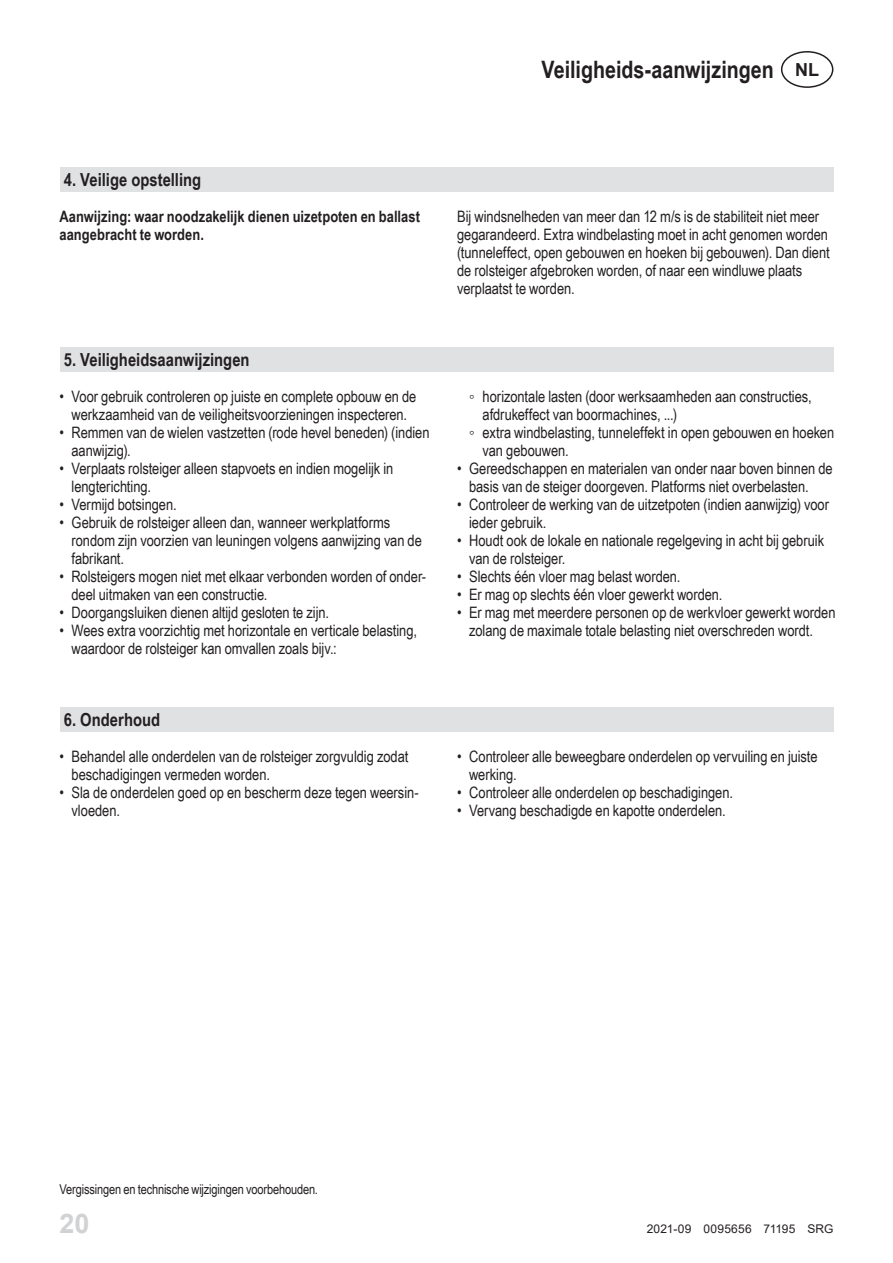
<style>
.page{position:relative;width:893px;height:1263px;background:#fff}
.page>*{position:absolute;margin:0;border:0;box-sizing:border-box;transform-origin:0 0}
.t1{font:700 27px "Arial";color:#d1d2d4}
.t2{font:700 24px "Arial Narrow";color:#231f20}
.t3{font:700 18px "Arial Narrow";color:#231f20}
.t4{font:700 18px "Arial";color:#231f20}
.t5{font:15.75px/18px "Arial Narrow";letter-spacing:-.005em;color:#231f20}
.t6{font:700 15.75px/18px "Arial Narrow";color:#231f20}
.t7{font:13.5px "Arial Narrow";letter-spacing:-.015em;color:#231f20}
.t8{font:12px "Arial";letter-spacing:.015em;color:#231f20}
</style>
<div class="page">
<div style="left:60px;top:167px;width:773px;height:24px;background:#e0e1e3"></div>
<div style="left:60px;top:347px;width:773px;height:24px;background:#e0e1e3"></div>
<div style="left:60px;top:707px;width:773px;height:24px;background:#e0e1e3"></div>
<div style="left:781px;top:51px;width:52px;height:37px;border:2px solid #231f20;border-radius:50%"></div>
<h2 class="t2" style="left:541px;top:51px;width:234px">Veiligheids-aanwijzingen</h2>
<p class="t4" style="left:795px;top:57px;width:25px">NL</p>
<p class="t3" style="left:64px;top:166px;width:139px">4. Veilige opstelling</p>
<p class="t6" style="left:60px;top:206px;width:362px">Aanwijzing: waar noodzakelijk dienen uizetpoten en ballast aangebracht te worden.</p>
<p class="t3" style="left:64px;top:346px;width:187px">5. Veiligheidsaanwijzingen</p>
<p class="t5" style="left:60px;top:386px;width:358px;text-align:center">• Voor gebruik controleren op juiste en complete opbouw en de werkzaamheid van de veiligheitsvoorzieningen inspecteren.</p>
<p class="t5" style="left:72px;top:422px;width:360px;text-indent:-12px">• Remmen van de wielen vastzetten (rode hevel beneden) (indien aanwijzig).</p>
<p class="t5" style="left:72px;top:458px;width:323px;text-indent:-12px">• Verplaats rolsteiger alleen stapvoets en indien mogelijk in lengterichting.</p>
<p class="t5" style="left:60px;top:494px;width:119px">• Vermijd botsingen.</p>
<p class="t5" style="left:72px;top:512px;width:352px;text-indent:-12px">• Gebruik de rolsteiger alleen dan, wanneer werkplatforms rondom zijn voorzien van leuningen volgens aanwijzing van de fabrikant.</p>
<p class="t5" style="left:72px;top:566px;width:356px;text-indent:-12px">• Rolsteigers mogen niet met elkaar verbonden worden of onder&shy;deel uitmaken van een constructie.</p>
<p class="t5" style="left:60px;top:602px;width:271px">• Doorgangsluiken dienen altijd gesloten te zijn.</p>
<p class="t5" style="left:72px;top:620px;width:347px;text-indent:-12px">• Wees extra voorzichtig met horizontale en verticale belasting, waardoor de rolsteiger kan omvallen zoals bijv.:</p>
<p class="t3" style="left:64px;top:706px;width:98px">6. Onderhoud</p>
<p class="t5" style="left:72px;top:746px;width:338px;text-indent:-12px">• Behandel alle onderdelen van de rolsteiger zorgvuldig zodat beschadigingen vermeden worden.</p>
<p class="t5" style="left:72px;top:782px;width:349px;text-indent:-12px">• Sla de onderdelen goed op en bescherm deze tegen weersin&shy;vloeden.</p>
<p class="t5" style="left:457px;top:206px;width:374px">Bij windsnelheden van meer dan 12 m/s is de stabiliteit niet meer gegarandeerd. Extra windbelasting moet in acht genomen worden (tunneleffect, open gebouwen en hoeken bij gebouwen). Dan dient de rolsteiger afgebroken worden, of naar een windluwe plaats verplaatst te worden.</p>
<p class="t5" style="left:469px;top:386px;width:344px">◦ horizontale lasten (door werksaamheden aan constructies,</p>
<p class="t5" style="left:483px;top:404px;width:196px">afdrukeffect van boormachines, ...)</p>
<p class="t5" style="left:469px;top:422px;width:367px">◦ extra windbelasting, tunneleffekt in open gebouwen en hoeken</p>
<p class="t5" style="left:483px;top:440px;width:88px">van gebouwen.</p>
<p class="t5" style="left:469px;top:458px;width:365px;text-indent:-12px">• Gereedschappen en materialen van onder naar boven binnen de basis van de steiger doorgeven. Platforms niet overbelasten.</p>
<p class="t5" style="left:469px;top:494px;width:361px;text-indent:-12px">• Controleer de werking van de uitzetpoten (indien aanwijzig) voor ieder gebruik.</p>
<p class="t5" style="left:469px;top:530px;width:356px;text-indent:-12px">• Houdt ook de lokale en nationale regelgeving in acht bij gebruik van de rolsteiger.</p>
<p class="t5" style="left:457px;top:566px;width:225px">• Slechts één vloer mag belast worden.</p>
<p class="t5" style="left:457px;top:584px;width:267px">• Er mag op slechts één vloer gewerkt worden.</p>
<p class="t5" style="left:469px;top:602px;width:368px;text-indent:-12px">• Er mag met meerdere personen op de werkvloer gewerkt worden zolang de maximale totale belasting niet overschreden wordt.</p>
<p class="t5" style="left:469px;top:746px;width:350px;text-indent:-12px">• Controleer alle beweegbare onderdelen op vervuiling en juiste werking.</p>
<p class="t5" style="left:457px;top:782px;width:277px">• Controleer alle onderdelen op beschadigingen.</p>
<p class="t5" style="left:457px;top:800px;width:270px">• Vervang beschadigde en kapotte onderdelen.</p>
<p class="t7" style="left:60px;top:1179px;width:260px">Vergissingen en technische wijzigingen voorbehouden.</p>
<h1 class="t1" style="left:60px;top:1205px;width:31px">20</h1>
<p class="t8" style="left:647px;top:1221px;width:188px">2021-09 0095656 71195 SRG</p>
</div>
